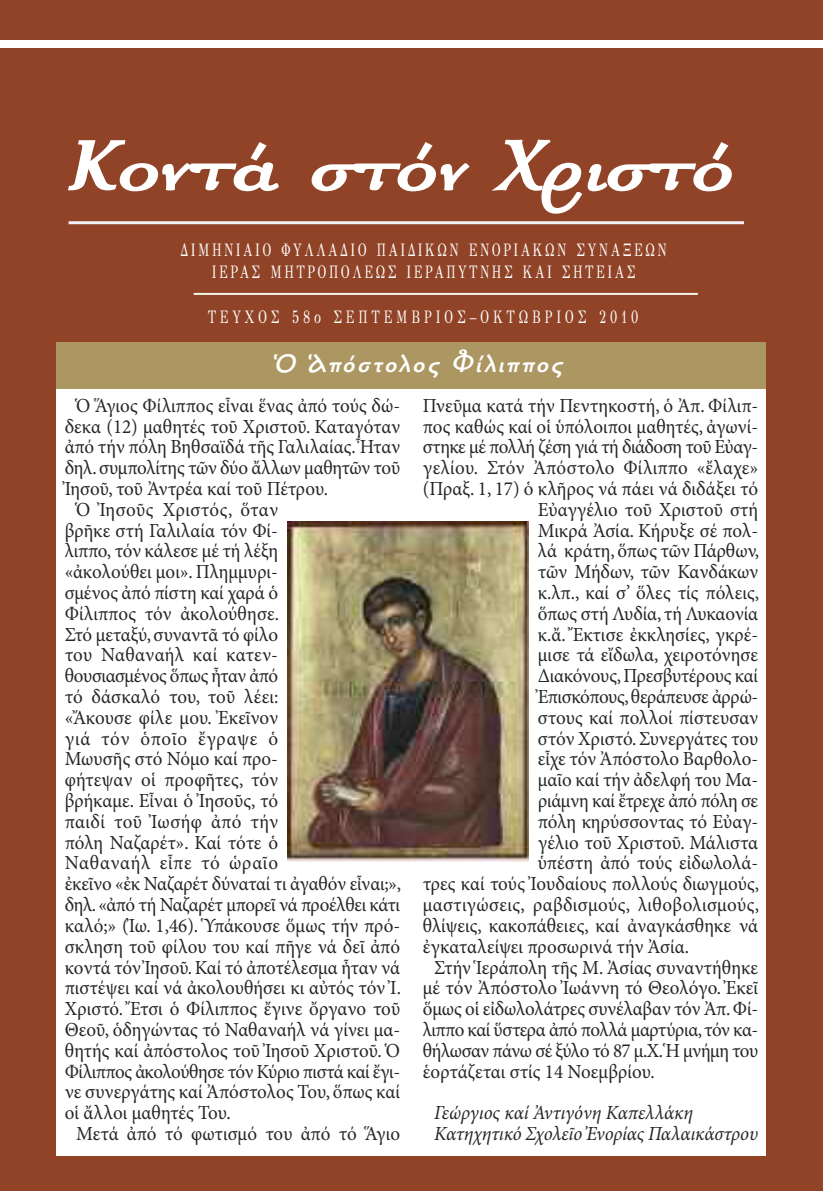
<style>
.page{position:relative;width:823px;height:1191px;background:#fff}
.page>*{position:absolute;margin:0;border:0;box-sizing:border-box;transform-origin:0 0}
.t1{font:italic 700 76px "Genesis";color:#fff}
.t2{font:italic 26px "Autokratorika Bold Pt";color:#fff}
.t3{font:20px "Minion Pro";letter-spacing:-.005em;color:#272627;scale:.95 1}
.t4{font:20px "Minion Pro";letter-spacing:-.025em;color:#272627;scale:.95 1}
.t5{font:20px "Minion Pro";letter-spacing:-.03em;color:#272627;scale:.95 1}
.t6{font:italic 20px/20.8px "Minion Pro";letter-spacing:-.005em;color:#272627;scale:.95 1}
.t7{font:20px "Minion Pro";letter-spacing:.02em;color:#272627;scale:.95 1}
.t8{font:20px "Minion Pro";letter-spacing:.015em;color:#272627;scale:.95 1}
.t9{font:20px "Minion Pro";letter-spacing:.035em;color:#272627;scale:.95 1}
.t10{font:20px "Minion Pro";letter-spacing:.045em;color:#272627;scale:.95 1}
.t11{font:18px/21.6px "GFS Didot";letter-spacing:.2em;color:#fff;text-align:center;scale:.7 1}
.t12{font:18px "GFS Didot";letter-spacing:.3em;color:#fff;scale:.7 1}
</style>
<div class="page">
<div style="left:0;top:1px;width:822px;height:39px;background:#904326"></div>
<div style="left:0;top:49px;width:822px;height:294px;background:#904326"></div>
<div style="left:0;top:336px;width:822px;height:855px;background:#904326"></div>
<hr style="left:68px;top:221px;width:675px;height:3px;background:#f2f1f8">
<hr style="left:193px;top:293px;width:504px;height:2px;background:#f4f4e8">
<div style="left:57px;top:342px;width:708px;height:48px;background:#ac9762"></div>
<div style="left:57px;top:389px;width:708px;height:766px;background:#fff"></div>
<img style="left:287px;top:521px;width:241px;height:340px">
<h1 class="t1" style="left:67px;top:139px;width:679px">Kοντά στόν Xριστό</h1>
<p class="t11" style="left:180px;top:241px;width:695px">ΔIMHNIAIO ΦYΛΛAΔIO ΠAIΔIKΩN ENOPIAKΩN ΣYNAΞEΩN<br>IEPAΣ MHTPOΠOΛEΩΣ IEPAΠYTNHΣ KAI ΣHTEIAΣ</p>
<p class="t12" style="left:207px;top:311px;width:616px">TEYXOΣ 58ο ΣΕΠΤΕΜΒΡΙΟΣ–ΟΚΤΩΒΡΙΟΣ 2010</p>
<h2 class="t2" style="left:272px;top:349px;width:298px">Ὁ Ἁπόστολος Φίλιππος</h2>
<p class="t3" style="left:76px;top:398px;width:342px">Ὁ Ἅγιος Φίλιππος εἶναι ἕνας ἀπό τούς δώ-</p>
<p class="t3" style="left:65px;top:418px;width:354px">δεκα (12) μαθητές τοῦ Χριστοῦ. Καταγόταν</p>
<p class="t3" style="left:65px;top:439px;width:354px">ἀπό τήν πόλη Βηθσαϊδά τῆς Γαλιλαίας. Ἦταν</p>
<p class="t3" style="left:65px;top:460px;width:354px">δηλ.συμπολίτης τῶν δύο ἄλλων μαθητῶν τοῦ</p>
<p class="t3" style="left:65px;top:481px;width:278px">Ἰησοῦ, τοῦ Ἀντρέα καί τοῦ Πέτρου.</p>
<p class="t7" style="left:76px;top:502px;width:214px">Ὁ Ἰησοῦς Χριστός, ὅταν</p>
<p class="t3" style="left:65px;top:522px;width:226px">βρῆκε στή Γαλιλαία τόν Φί-</p>
<p class="t3" style="left:65px;top:543px;width:226px">λιππο, τόν κάλεσε μέ τή λέξη</p>
<p class="t3" style="left:65px;top:564px;width:226px">«ἀκολούθει μοι». Πλημμυρι-</p>
<p class="t3" style="left:65px;top:585px;width:226px">σμένος ἀπό πίστη καί χαρά ὁ</p>
<p class="t3" style="left:65px;top:606px;width:227px">Φίλιππος τόν ἀκολούθησε.</p>
<p class="t3" style="left:65px;top:626px;width:226px">Στό μεταξύ, συναντᾶ τό φίλο</p>
<p class="t3" style="left:65px;top:647px;width:226px">του Ναθαναήλ καί κατεν-</p>
<p class="t4" style="left:65px;top:668px;width:226px">θουσιασμένος ὅπως ἦταν ἀπό</p>
<p class="t3" style="left:65px;top:689px;width:226px">τό δάσκαλό του, τοῦ λέει:</p>
<p class="t3" style="left:65px;top:710px;width:226px">«Ἄκουσε φίλε μου. Ἐκεῖνον</p>
<p class="t10" style="left:65px;top:730px;width:226px">γιά τόν ὁποῖο ἔγραψε ὁ</p>
<p class="t3" style="left:65px;top:751px;width:226px">Μωυσῆς στό Νόμο καί προ-</p>
<p class="t3" style="left:65px;top:772px;width:226px">φήτεψαν οἱ προφῆτες, τόν</p>
<p class="t3" style="left:65px;top:793px;width:226px">βρήκαμε. Εἶναι ὁ Ἰησοῦς, τό</p>
<p class="t7" style="left:65px;top:814px;width:226px">παιδί τοῦ Ἰωσήφ ἀπό τήν</p>
<p class="t3" style="left:65px;top:834px;width:226px">πόλη Ναζαρέτ». Καί τότε ὁ</p>
<p class="t9" style="left:65px;top:855px;width:226px">Ναθαναήλ εἶπε τό ὡραῖο</p>
<p class="t3" style="left:65px;top:876px;width:355px">ἐκεῖνο «ἐκ Ναζαρέτ δύναταί τι ἀγαθόν εἶναι;»,</p>
<p class="t4" style="left:65px;top:897px;width:354px">δηλ. «ἀπό τή Ναζαρέτ μπορεῖ νά προέλθει κάτι</p>
<p class="t3" style="left:65px;top:918px;width:354px">καλό;» (Ἰω. 1,46). Ὑπάκουσε ὅμως τήν πρό-</p>
<p class="t3" style="left:65px;top:938px;width:354px">σκληση τοῦ φίλου του καί πῆγε νά δεῖ ἀπό</p>
<p class="t3" style="left:65px;top:959px;width:354px">κοντά τόν Ἰησοῦ.Καί τό ἀποτέλεσμα ἦταν νά</p>
<p class="t3" style="left:65px;top:980px;width:355px">πιστέψει καί νά ἀκολουθήσει κι αὐτός τόν Ἰ.</p>
<p class="t3" style="left:65px;top:1001px;width:354px">Χριστό. Ἔτσι ὁ Φίλιππος ἔγινε ὄργανο τοῦ</p>
<p class="t3" style="left:65px;top:1022px;width:354px">Θεοῦ, ὁδηγώντας τό Ναθαναήλ νά γίνει μα-</p>
<p class="t3" style="left:65px;top:1042px;width:354px">θητής καί ἀπόστολος τοῦ Ἰησοῦ Χριστοῦ. Ὁ</p>
<p class="t4" style="left:65px;top:1063px;width:354px">Φίλιππος ἀκολούθησε τόν Κύριο πιστά καί ἔγι-</p>
<p class="t3" style="left:65px;top:1084px;width:354px">νε συνεργάτης καί Ἀπόστολος Του, ὅπως καί</p>
<p class="t3" style="left:65px;top:1105px;width:176px">οἱ ἄλλοι μαθητές Του.</p>
<p class="t3" style="left:76px;top:1126px;width:342px">Μετά ἀπό τό φωτισμό του ἀπό τό Ἅγιο</p>
<p class="t3" style="left:422px;top:398px;width:354px">Πνεῦμα κατά τήν Πεντηκοστή, ὁ Ἀπ. Φίλιπ-</p>
<p class="t3" style="left:422px;top:418px;width:354px">πος καθώς καί οἱ ὑπόλοιποι μαθητές, ἀγωνί-</p>
<p class="t4" style="left:422px;top:439px;width:354px">στηκε μέ πολλή ζέση γιά τή διάδοση τοῦ Εὐαγ-</p>
<p class="t3" style="left:422px;top:460px;width:354px">γελίου. Στόν Ἀπόστολο Φίλιππο «ἔλαχε»</p>
<p class="t3" style="left:422px;top:481px;width:354px">(Πραξ. 1, 17) ὁ κλῆρος νά πάει νά διδάξει τό</p>
<p class="t3" style="left:537px;top:502px;width:233px">Εὐαγγέλιο τοῦ Χριστοῦ στή</p>
<p class="t3" style="left:537px;top:522px;width:233px">Μικρά Ἀσία. Κήρυξε σέ πολ-</p>
<p class="t3" style="left:537px;top:543px;width:234px">λά κράτη, ὅπως τῶν Πάρθων,</p>
<p class="t3" style="left:537px;top:564px;width:233px">τῶν Μήδων, τῶν Κανδάκων</p>
<p class="t3" style="left:537px;top:585px;width:234px">κ.λπ., καί σ’ ὅλες τίς πόλεις,</p>
<p class="t3" style="left:537px;top:606px;width:233px">ὅπως στή Λυδία, τή Λυκαονία</p>
<p class="t3" style="left:537px;top:626px;width:233px">κ.ἄ. Ἔκτισε ἐκκλησίες, γκρέ-</p>
<p class="t3" style="left:537px;top:647px;width:233px">μισε τά εἴδωλα, χειροτόνησε</p>
<p class="t3" style="left:537px;top:668px;width:233px">Διακόνους,Πρεσβυτέρους καί</p>
<p class="t3" style="left:537px;top:689px;width:233px">Ἐπισκόπους,θεράπευσε ἀρρώ-</p>
<p class="t3" style="left:537px;top:710px;width:233px">στους καί πολλοί πίστευσαν</p>
<p class="t3" style="left:537px;top:730px;width:233px">στόν Χριστό.Συνεργάτες του</p>
<p class="t3" style="left:537px;top:751px;width:233px">εἶχε τόν Ἀπόστολο Βαρθολο-</p>
<p class="t3" style="left:537px;top:772px;width:233px">μαῖο καί τήν ἀδελφή του Μα-</p>
<p class="t3" style="left:537px;top:793px;width:233px">ριάμνη καί ἔτρεχε ἀπό πόλη σε</p>
<p class="t3" style="left:537px;top:814px;width:233px">πόλη κηρύσσοντας τό Εὐαγ-</p>
<p class="t3" style="left:537px;top:834px;width:233px">γέλιο τοῦ Χριστοῦ. Μάλιστα</p>
<p class="t3" style="left:537px;top:855px;width:233px">ὑπέστη ἀπό τούς εἰδωλολά-</p>
<p class="t3" style="left:422px;top:876px;width:355px">τρες καί τούς Ἰουδαίους πολλούς διωγμούς,</p>
<p class="t8" style="left:422px;top:897px;width:355px">μαστιγώσεις, ραβδισμούς, λιθοβολισμούς,</p>
<p class="t3" style="left:422px;top:918px;width:354px">θλίψεις, κακοπάθειες, καί ἀναγκάσθηκε νά</p>
<p class="t3" style="left:422px;top:938px;width:282px">ἐγκαταλείψει προσωρινά τήν Ἀσία.</p>
<p class="t3" style="left:434px;top:959px;width:342px">Στήν Ἱεράπολη τῆς Μ. Ἀσίας συναντήθηκε</p>
<p class="t3" style="left:422px;top:980px;width:354px">μέ τόν Ἀπόστολο Ἰωάννη τό Θεολόγο. Ἐκεῖ</p>
<p class="t3" style="left:422px;top:1001px;width:354px">ὅμως οἱ εἰδωλολάτρες συνέλαβαν τόν Ἀπ.Φί-</p>
<p class="t5" style="left:422px;top:1022px;width:354px">λιππο καί ὕστερα ἀπό πολλά μαρτύρια, τόν κα-</p>
<p class="t5" style="left:422px;top:1042px;width:354px">θήλωσαν πάνω σέ ξύλο τό 87 μ.Χ.Ἡ μνήμη του</p>
<p class="t3" style="left:422px;top:1063px;width:245px">ἑορτάζεται στίς 14 Νοεμβρίου.</p>
<p class="t6" style="left:434px;top:1104px;width:342px">Γεώργιος καί Ἀντιγόνη Καπελλάκη<br>Κατηχητικό Σχολεῖο Ἐνορίας Παλαικάστρου</p>
</div>
